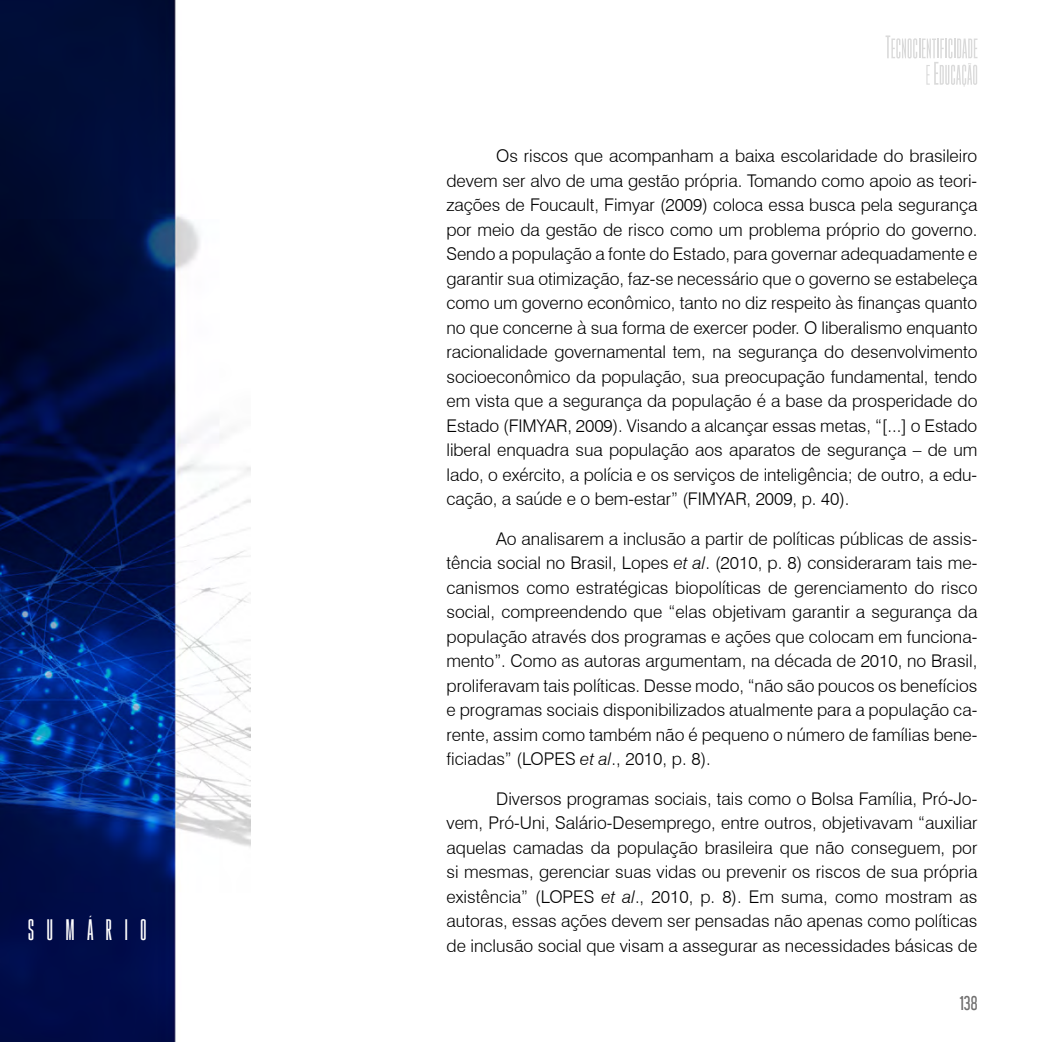
<style>
.page{position:relative;width:1042px;height:1042px;background:#fff}
.page>*{position:absolute;margin:0;border:0;box-sizing:border-box;transform-origin:0 0}
.t1{font:24.5px "Gobold High";letter-spacing:.5em;color:#fff}
.t2{font:300 17.5px/24.5px "Swiss 721 BT";color:#000;text-align:justify}
.t3{font:17.5px "Libel Suit Rg";color:#706f6f}
.s1{font-style:italic}
</style>
<div class="page">
<svg style="left:885px;top:35px;width:92px;height:52px"></svg>
<img style="left:0;top:0;width:250px;height:1042px">
<h1 class="t1" style="left:28px;top:914px;width:121px">SUMÁRIO</h1>
<p class="t2" style="left:446px;top:144px;width:532px;text-indent:50px">Os riscos que acompanham a baixa escolaridade do brasileiro devem ser alvo de uma gestão própria. Tomando como apoio as teori&shy;zações de Foucault, Fimyar (2009) coloca essa busca pela segurança por meio da gestão de risco como um problema próprio do governo.<br>Sendo a população a fonte do Estado, para governar adequadamente e garantir sua otimização, faz-se necessário que o governo se estabeleça como um governo econômico, tanto no diz respeito às finanças quanto no que concerne à sua forma de exercer poder. O liberalismo enquanto racionalidade governamental tem, na segurança do desenvolvimento socioeconômico da população, sua preocupação fundamental, tendo em vista que a segurança da população é a base da prosperidade do Estado (FIMYAR, 2009). Visando a alcançar essas metas, “[...] o Estado liberal enquadra sua população aos aparatos de segurança – de um lado, o exército, a polícia e os serviços de inteligência; de outro, a edu&shy;cação, a saúde e o bem-estar” (FIMYAR, 2009, p. 40).</p>
<p class="t2" style="left:446px;top:526px;width:532px;text-indent:50px">Ao analisarem a inclusão a partir de políticas públicas de assis&shy;tência social no Brasil, Lopes <span class="s1">et al</span>. (2010, p. 8) consideraram tais me&shy;canismos como estratégicas biopolíticas de gerenciamento do risco social, compreendendo que “elas objetivam garantir a segurança da população através dos programas e ações que colocam em funciona&shy;mento”. Como as autoras argumentam, na década de 2010, no Brasil, proliferavam tais políticas. Desse modo, “não são poucos os benefícios e programas sociais disponibilizados atualmente para a população ca&shy;rente, assim como também não é pequeno o número de famílias bene&shy;ficiadas” (LOPES <span class="s1">et al</span>., 2010, p. 8).</p>
<p class="t2" style="left:446px;top:786px;width:532px;text-indent:50px">Diversos programas sociais, tais como o Bolsa Família, Pró-Jo&shy;vem, Pró-Uni, Salário-Desemprego, entre outros, objetivavam “auxiliar aquelas camadas da população brasileira que não conseguem, por si mesmas, gerenciar suas vidas ou prevenir os riscos de sua própria existência” (LOPES <span class="s1">et al</span>., 2010, p. 8). Em suma, como mostram as autoras, essas ações devem ser pensadas não apenas como políticas de inclusão social que visam a assegurar as necessidades básicas de</p>
<p class="t3" style="left:960px;top:988px;width:19px">138</p>
</div>
